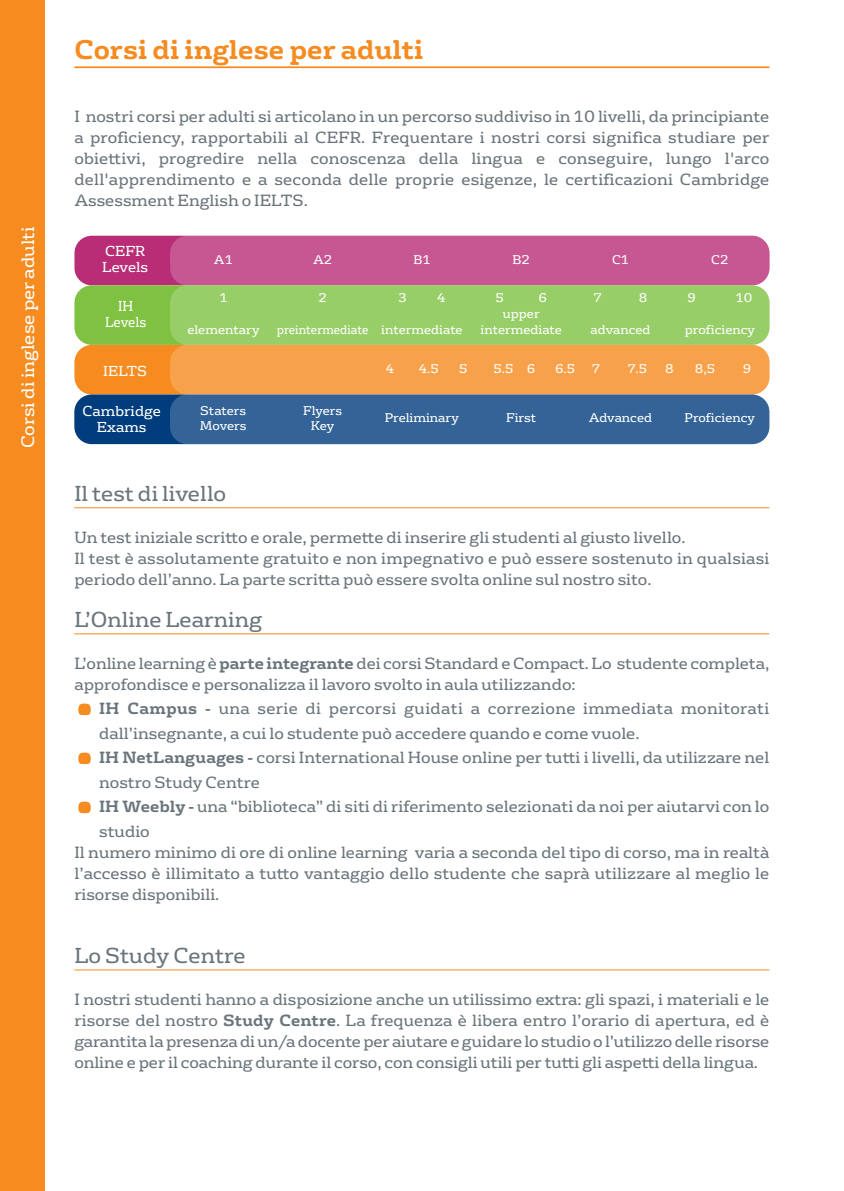
<style>
.page{position:relative;width:844px;height:1191px;background:#fff}
.page>*{position:absolute;margin:0;border:0;box-sizing:border-box;transform-origin:0 0}
.t1{font:700 26.25px "FS Rufus";color:#f68b1f}
.t2{font:21px "FS Rufus";color:#6a757b}
.t3{font:17.5px "FS Rufus";color:#fff}
.t4{font:15.75px/21px "FS Rufus";color:#6a757b}
.t5{font:14px/15.8px "FS Rufus";color:#fff}
.t6{font:14px "FS Rufus";color:#fff;scale:.9 1}
.t7{font:12.25px "FS Rufus";color:#fff}
.t8{font:12.25px "FS Rufus";color:#fff;scale:.9 1}
.s1{font-weight:700}
.s2{font-size:52.5px;color:#f68b1f}
</style>
<div class="page">
<hr style="left:74px;top:66px;width:695px;height:2px;background:#f68b1f">
<hr style="left:74px;top:507px;width:695px;height:1px;background:#f68b1f">
<hr style="left:74px;top:633px;width:695px;height:1px;background:#f68b1f">
<hr style="left:74px;top:969px;width:695px;height:1px;background:#f68b1f">
<div style="left:0;top:0;width:44px;height:1191px;background:#f68b1f"></div>
<div style="left:74px;top:236px;width:695px;height:49px;background:#b92d77;border-radius:17px"></div>
<div style="left:170px;top:236px;width:599px;height:49px;background:#c75792;border-radius:17px"></div>
<div style="left:74px;top:285px;width:695px;height:60px;background:#7fc241;border-radius:17px"></div>
<div style="left:74px;top:345px;width:695px;height:49px;background:#f68b1f;border-radius:17px"></div>
<div style="left:74px;top:394px;width:695px;height:50px;background:#013d7d;border-radius:17px"></div>
<div style="left:170px;top:285px;width:599px;height:60px;background:#98ce67;border-radius:17px"></div>
<div style="left:170px;top:345px;width:599px;height:49px;background:#f7a24b;border-radius:17px"></div>
<div style="left:170px;top:394px;width:599px;height:50px;background:#336397;border-radius:17px"></div>
<p class="t3" style="left:21px;top:448px;width:223px;rotate:-90deg">Corsi di inglese per adulti</p>
<p class="t1" style="left:74px;top:40px;width:350px">Corsi di inglese per adulti</p>
<p class="t4" style="left:74px;top:108px;width:696px;text-align:justify">I nostri corsi per adulti si articolano in un percorso suddiviso in 10 livelli, da principiante a proficiency, rapportabili al CEFR. Frequentare i nostri corsi significa studiare per obiettivi, progredire nella conoscenza della lingua e conseguire, lungo l'arco dell'apprendimento e a seconda delle proprie esigenze, le certificazioni Cambridge Assessment English o IELTS.</p>
<p class="t5" style="left:102px;top:245px;width:47px">CEFR<br>Levels</p>
<p class="t6" style="left:118px;top:301px;width:18px">IH</p>
<p class="t6" style="left:105px;top:317px;width:47px">Levels</p>
<p class="t5" style="left:103px;top:364px;width:45px">IELTS</p>
<p class="t5" style="left:82px;top:405px;width:80px">Cambridge</p>
<p class="t5" style="left:97px;top:420px;width:51px">Exams</p>
<p class="t7" style="left:214px;top:255px;width:20px">A1</p>
<p class="t7" style="left:313px;top:255px;width:21px">A2</p>
<p class="t7" style="left:413px;top:255px;width:19px">B1</p>
<p class="t7" style="left:512px;top:255px;width:19px">B2</p>
<p class="t7" style="left:612px;top:255px;width:18px">C1</p>
<p class="t7" style="left:711px;top:255px;width:19px">C2</p>
<p class="t7" style="left:219px;top:294px;width:10px">1</p>
<p class="t7" style="left:187px;top:325px;width:74px">elementary</p>
<p class="t7" style="left:318px;top:294px;width:10px">2</p>
<p class="t8" style="left:277px;top:325px;width:103px">preintermediate</p>
<p class="t7" style="left:398px;top:294px;width:10px">3</p>
<p class="t7" style="left:437px;top:294px;width:10px">4</p>
<p class="t7" style="left:381px;top:325px;width:83px">intermediate</p>
<p class="t7" style="left:495px;top:294px;width:10px">5</p>
<p class="t7" style="left:538px;top:294px;width:10px">6</p>
<p class="t7" style="left:502px;top:309px;width:38px">upper</p>
<p class="t7" style="left:480px;top:325px;width:83px">intermediate</p>
<p class="t7" style="left:593px;top:294px;width:9px">7</p>
<p class="t7" style="left:638px;top:294px;width:10px">8</p>
<p class="t7" style="left:590px;top:325px;width:61px">advanced</p>
<p class="t7" style="left:687px;top:294px;width:10px">9</p>
<p class="t7" style="left:735px;top:294px;width:18px">10</p>
<p class="t7" style="left:684px;top:325px;width:71px">proficiency</p>
<p class="t7" style="left:200px;top:406px;width:47px">Staters</p>
<p class="t7" style="left:200px;top:421px;width:48px">Movers</p>
<p class="t7" style="left:303px;top:406px;width:41px">Flyers</p>
<p class="t7" style="left:311px;top:421px;width:25px">Key</p>
<p class="t7" style="left:385px;top:364px;width:10px">4</p>
<p class="t7" style="left:419px;top:364px;width:21px">4.5</p>
<p class="t7" style="left:459px;top:364px;width:10px">5</p>
<p class="t7" style="left:493px;top:364px;width:21px">5.5</p>
<p class="t7" style="left:526px;top:364px;width:10px">6</p>
<p class="t7" style="left:555px;top:364px;width:22px">6.5</p>
<p class="t7" style="left:592px;top:364px;width:9px">7</p>
<p class="t7" style="left:627px;top:364px;width:21px">7.5</p>
<p class="t7" style="left:665px;top:364px;width:10px">8</p>
<p class="t7" style="left:694px;top:364px;width:22px">8,5</p>
<p class="t7" style="left:742px;top:364px;width:10px">9</p>
<p class="t7" style="left:385px;top:413px;width:76px">Preliminary</p>
<p class="t7" style="left:506px;top:413px;width:32px">First</p>
<p class="t7" style="left:588px;top:413px;width:65px">Advanced</p>
<p class="t7" style="left:684px;top:413px;width:72px">Proficiency</p>
<p class="t2" style="left:74px;top:485px;width:153px">Il test di livello</p>
<p class="t4" style="left:74px;top:528px;width:612px">Un test iniziale scritto e orale, permette di inserire gli studenti al giusto livello.</p>
<p class="t4" style="left:74px;top:549px;width:696px">Il test è assolutamente gratuito e non impegnativo e può essere sostenuto in qualsiasi periodo dell’anno. La parte scritta può essere svolta online sul nostro sito.</p>
<p class="t2" style="left:74px;top:611px;width:189px">L’Online Learning</p>
<p class="t4" style="left:74px;top:654px;width:696px">L’online learning è <span class="s1">parte integrante</span> dei corsi Standard e Compact. Lo studente completa, approfondisce e personalizza il lavoro svolto in aula utilizzando:</p>
<p class="t4" style="left:99px;top:698px;width:671px;line-height:24.5px;text-indent:-25px"><span class="s2">•</span> <span class="s1">IH Campus -</span> una serie di percorsi guidati a correzione immediata monitorati dall’insegnante, a cui lo studente può accedere quando e come vuole.</p>
<p class="t4" style="left:99px;top:747px;width:671px;line-height:24.5px;text-indent:-25px"><span class="s2">•</span> <span class="s1">IH NetLanguages -</span> corsi International House online per tutti i livelli, da utilizzare nel nostro Study Centre</p>
<p class="t4" style="left:99px;top:796px;width:671px;line-height:24.5px;text-indent:-25px"><span class="s2">•</span> <span class="s1">IH Weebly -</span> una “biblioteca” di siti di riferimento selezionati da noi per aiutarvi con lo studio</p>
<p class="t4" style="left:74px;top:843px;width:696px;text-align:justify">Il numero minimo di ore di online learning varia a seconda del tipo di corso, ma in realtà l’accesso è illimitato a tutto vantaggio dello studente che saprà utilizzare al meglio le risorse disponibili.</p>
<p class="t2" style="left:74px;top:947px;width:173px">Lo Study Centre</p>
<p class="t4" style="left:74px;top:990px;width:696px;text-align:justify">I nostri studenti hanno a disposizione anche un utilissimo extra: gli spazi, i materiali e le risorse del nostro <span class="s1">Study Centre</span>. La frequenza è libera entro l’orario di apertura, ed è garantita la presenza di un/a docente per aiutare e guidare lo studio o l’utilizzo delle risorse online e per il coaching durante il corso, con consigli utili per tutti gli aspetti della lingua.</p>
</div>
